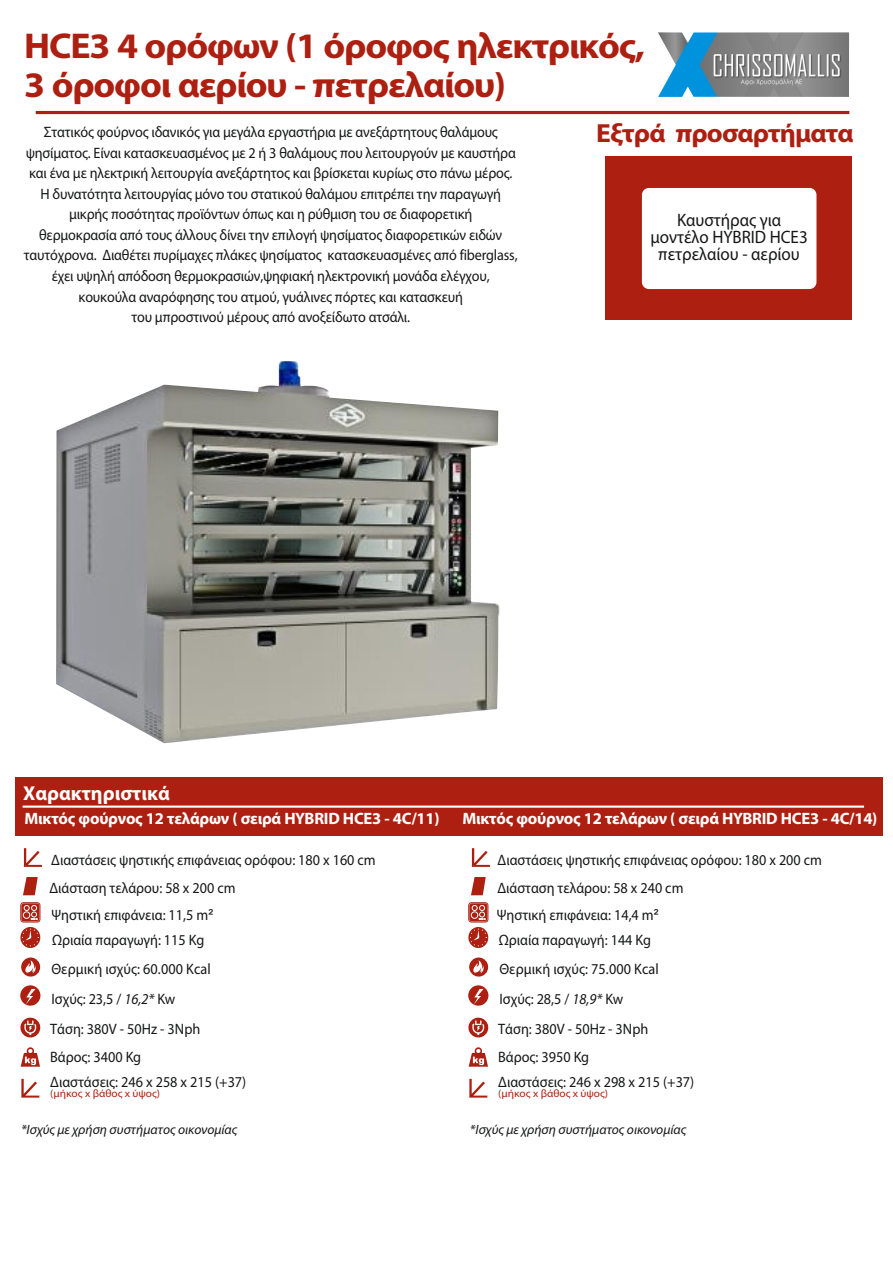
<style>
.page{position:relative;width:893px;height:1263px;background:#fff}
.page>*{position:absolute;margin:0;border:0;box-sizing:border-box;transform-origin:0 0}
.t1{font:700 36px/39px "Myriad Pro";letter-spacing:-.03em;color:#ad2011;scale:1.05 1}
.t2{font:700 26.25px "Myriad Pro";letter-spacing:-.03em;color:#ad2011;scale:1.05 1}
.t3{font:700 20.1px "Myriad Pro";color:#fff}
.t4{font:18px/17.1px "Myriad Pro";color:#151616;text-align:center;scale:.94 1}
.t5{font:700 16.5px "Myriad Pro";letter-spacing:-.015em;color:#fff}
.t6{font:15.15px/20.5px "Myriad Pro";letter-spacing:-.01em;color:#151616;text-align:center;scale:.94 1}
.t7{font:15.15px "Myriad Pro";letter-spacing:.01em;color:#151616;scale:.94 1}
.t8{font:italic 13.5px "Myriad Pro";color:#151616}
.t9{font:10.8px "Myriad Pro";color:#ad2011;scale:1.06 1}
.s1{font-family:"Arial"}
.s2{font-style:italic}
</style>
<div class="page">
<hr style="left:36px;top:111px;width:813px;height:3px;background:#ad2011">
<img style="left:658px;top:32px;width:191px;height:65px">
<div style="left:20px;top:985px;width:20px;height:21px;background:#ad2011;border-radius:50%"></div>
<svg style="left:26px;top:989px;width:10px;height:15px"></svg>
<div style="left:16px;top:777px;width:867px;height:58px;background:#ad2011"></div>
<hr style="left:23px;top:805px;width:841px;height:3px;background:#fff">
<svg style="left:21px;top:1047px;width:19px;height:20px"></svg>
<div style="left:21px;top:903px;width:19px;height:19px;border:1px solid #ad2011;border-radius:3px"></div>
<svg style="left:21px;top:903px;width:18px;height:18px"></svg>
<div style="left:23px;top:912px;width:7px;height:6px;border:1px solid #fff;border-radius:50%"></div>
<svg style="left:24px;top:905px;width:13px;height:14px"></svg>
<svg style="left:23px;top:877px;width:15px;height:18px"></svg>
<svg style="left:21px;top:1079px;width:18px;height:18px"></svg>
<svg style="left:20px;top:927px;width:21px;height:21px"></svg>
<svg style="left:20px;top:1018px;width:20px;height:19px"></svg>
<svg style="left:24px;top:1020px;width:12px;height:15px"></svg>
<svg style="left:24px;top:848px;width:18px;height:19px"></svg>
<div style="left:21px;top:957px;width:19px;height:19px;background:#ad2011;border-radius:50%"></div>
<svg style="left:25px;top:960px;width:11px;height:13px"></svg>
<div style="left:605px;top:157px;width:247px;height:163px;background:#ad2011"></div>
<div style="left:639px;top:185px;width:181px;height:107px;background:#fff;border:3px solid #ad2011;border-radius:8px"></div>
<div style="left:468px;top:985px;width:20px;height:21px;background:#ad2011;border-radius:50%"></div>
<svg style="left:474px;top:989px;width:10px;height:15px"></svg>
<svg style="left:469px;top:1047px;width:19px;height:20px"></svg>
<div style="left:469px;top:903px;width:19px;height:19px;border:1px solid #ad2011;border-radius:3px"></div>
<svg style="left:469px;top:903px;width:18px;height:18px"></svg>
<div style="left:471px;top:912px;width:7px;height:6px;border:1px solid #fff;border-radius:50%"></div>
<svg style="left:472px;top:905px;width:13px;height:14px"></svg>
<svg style="left:471px;top:877px;width:15px;height:18px"></svg>
<svg style="left:469px;top:1079px;width:18px;height:18px"></svg>
<svg style="left:468px;top:927px;width:21px;height:21px"></svg>
<svg style="left:468px;top:1018px;width:20px;height:19px"></svg>
<svg style="left:472px;top:1020px;width:12px;height:15px"></svg>
<svg style="left:472px;top:848px;width:18px;height:19px"></svg>
<div style="left:469px;top:957px;width:19px;height:19px;background:#ad2011;border-radius:50%"></div>
<svg style="left:473px;top:960px;width:11px;height:13px"></svg>
<img style="left:56px;top:361px;width:444px;height:382px">
<h1 class="t1" style="left:24px;top:30px;width:593px">HCE3 4 ορόφων (1 όροφος ηλεκτρικός,<br>3 όροφοι αερίου - πετρελαίου)</h1>
<p class="t6" style="left:24px;top:123px;width:527px">Στατικός φούρνος ιδανικός για μεγάλα εργαστήρια με ανεξάρτητους θαλάμους ψησίματος. Είναι κατασκευασμένος με 2 ή 3 θαλάμους που λειτουργούν με καυστήρα και ένα με ηλεκτρική λειτουργία ανεξάρτητος και βρίσκεται κυρίως στο πάνω μέρος.<br>Η δυνατότητα λειτουργίας μόνο του στατικού θαλάμου επιτρέπει την παραγωγή μικρής ποσότητας προϊόντων όπως και η ρύθμιση του σε διαφορετική<br>θερμοκρασία από τους άλλους δίνει την επιλογή ψησίματος διαφορετικών ειδών ταυτόχρονα. Διαθέτει πυρίμαχες πλάκες ψησίματος κατασκευασμένες από fiberglass, έχει υψηλή απόδοση θερμοκρασιών,ψηφιακή ηλεκτρονική μονάδα ελέγχου, κουκούλα αναρόφησης του ατμού, γυάλινες πόρτες και κατασκευή<br>του μπροστινού μέρους από ανοξείδωτο ατσάλι.</p>
<h2 class="t2" style="left:596px;top:123px;width:247px">Εξτρά προσαρτήματα</h2>
<p class="t4" style="left:650px;top:213px;width:169px">Καυστήρας για μοντέλο HYBRID HCE3 πετρελαίου - αερίου</p>
<h3 class="t3" style="left:23px;top:785px;width:148px">Χαρακτηριστικά</h3>
<p class="t5" style="left:25px;top:812px;width:417px">Μικτός φούρνος 12 τελάρων ( σειρά HYBRID HCE3 - 4C/11)</p>
<p class="t5" style="left:462px;top:812px;width:417px">Μικτός φούρνος 12 τελάρων ( σειρά HYBRID HCE3 - 4C/14)</p>
<p class="t6" style="left:51px;top:851px;width:347px">Διαστάσεις ψηστικής επιφάνειας ορόφου: 180 x 160 cm</p>
<p class="t6" style="left:498px;top:851px;width:347px">Διαστάσεις ψηστικής επιφάνειας ορόφου: 180 x 200 cm</p>
<p class="t6" style="left:49px;top:878px;width:199px">Διάσταση τελάρου: 58 x 200 cm</p>
<p class="t6" style="left:497px;top:878px;width:199px">Διάσταση τελάρου: 58 x 240 cm</p>
<p class="t6" style="left:51px;top:906px;width:174px">Ψηστική επιφάνεια: 11,5 m<span class="s1">²</span></p>
<p class="t6" style="left:497px;top:906px;width:174px">Ψηστική επιφάνεια: 14,4 m<span class="s1">²</span></p>
<p class="t6" style="left:52px;top:931px;width:164px">Ωριαία παραγωγή: 115 Kg</p>
<p class="t6" style="left:499px;top:931px;width:164px">Ωριαία παραγωγή: 144 Kg</p>
<p class="t7" style="left:51px;top:962px;width:171px">Θερμική ισχύς: 60.000 Kcal</p>
<p class="t7" style="left:499px;top:962px;width:171px">Θερμική ισχύς: 75.000 Kcal</p>
<p class="t6" style="left:52px;top:989px;width:133px">Ισχύς: 23,5 / <span class="s2">16,2*</span> Kw</p>
<p class="t6" style="left:500px;top:989px;width:133px">Ισχύς: 28,5 / <span class="s2">18,9*</span> Kw</p>
<p class="t6" style="left:50px;top:1019px;width:161px">Τάση: 380V - 50Hz - 3Nph</p>
<p class="t6" style="left:498px;top:1019px;width:161px">Τάση: 380V - 50Hz - 3Nph</p>
<p class="t6" style="left:50px;top:1047px;width:98px">Βάρος: 3400 Kg</p>
<p class="t6" style="left:498px;top:1047px;width:98px">Βάρος: 3950 Kg</p>
<p class="t6" style="left:50px;top:1072px;width:210px">Διαστάσεις: 246 x 258 x 215 (+37)</p>
<p class="t9" style="left:50px;top:1088px;width:105px">(μήκος x βάθος x ύψος)</p>
<p class="t6" style="left:498px;top:1072px;width:210px">Διαστάσεις: 246 x 298 x 215 (+37)</p>
<p class="t9" style="left:498px;top:1088px;width:105px">(μήκος x βάθος x ύψος)</p>
<p class="t8" style="left:21px;top:1124px;width:218px">*Ισχύς με χρήση συστήματος οικονομίας</p>
<p class="t8" style="left:470px;top:1124px;width:218px">*Ισχύς με χρήση συστήματος οικονομίας</p>
</div>
